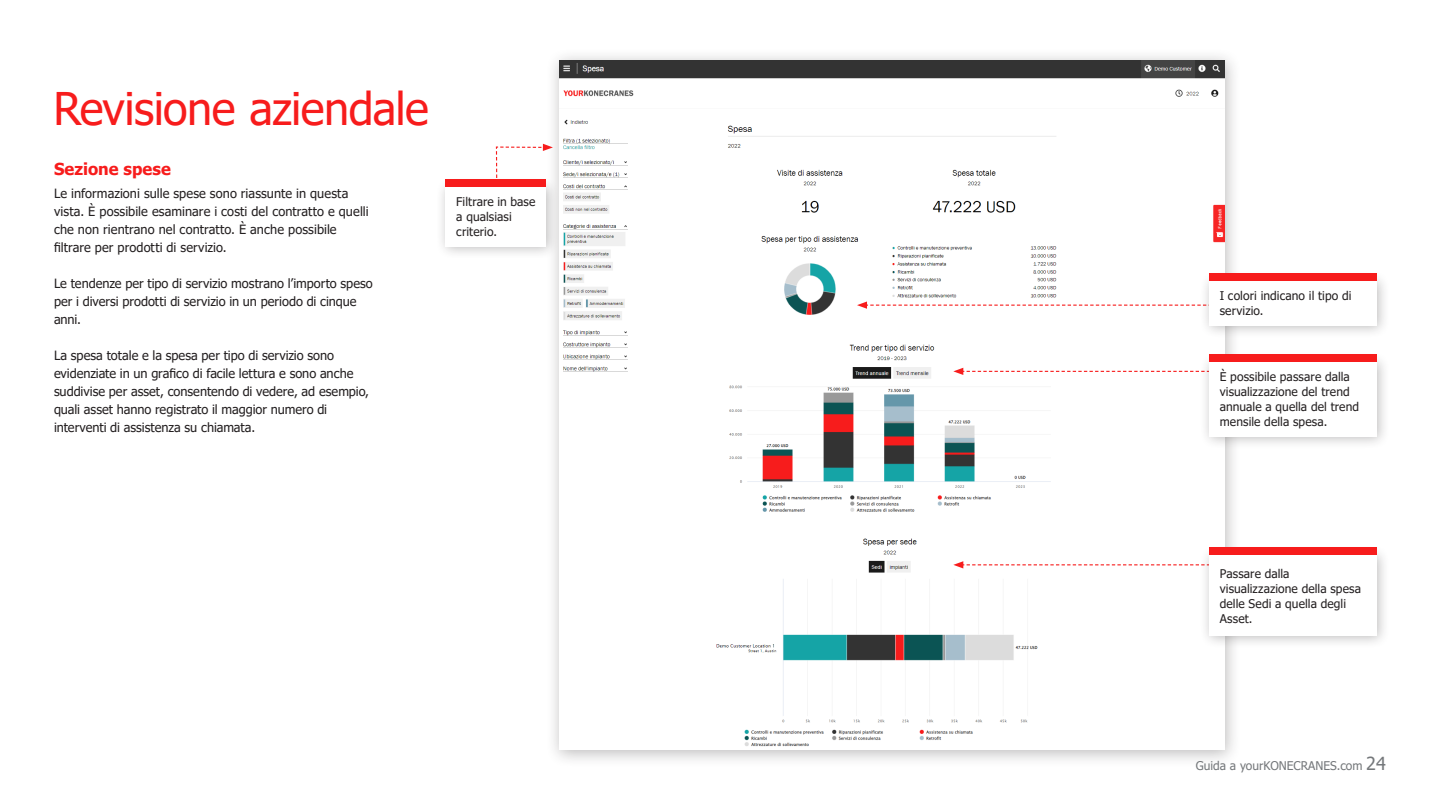
<style>
.page{position:relative;width:1440px;height:810px;background:#fff}
.page>*{position:absolute;margin:0;border:0;box-sizing:border-box;transform-origin:0 0}
.Headline_Inside{font:45px "Tahoma";letter-spacing:-.015em;color:#f71c1c}
.Subhead_for_body_copy{font:700 16.5px "Tahoma";letter-spacing:.005em;color:#f71c1c}
.Body_copy{font:12.75px/18px "Tahoma";color:#231f20}
.Box_text{font:12px/15px "Tahoma";letter-spacing:.01em;color:#231f20}
.t1{font:12px "Tahoma";color:#75787b}
.s1{font-size:18px}
</style>
<div class="page">
<div style="left:545px;top:48px;width:697px;height:719px;background:#231f20;opacity:.3"></div>
<img style="left:559px;top:60px;width:666px;height:690px">
<svg style="left:495px;top:144px;width:58px;height:32px"></svg>
<div style="left:436px;top:176px;width:123px;height:84px;background:#231f20;opacity:.3"></div>
<div style="left:446px;top:186px;width:100px;height:61px;background:#fff"></div>
<div style="left:446px;top:179px;width:100px;height:7px;background:#f71c1c"></div>
<svg style="left:857px;top:301px;width:342px;height:8px"></svg>
<svg style="left:953px;top:368px;width:246px;height:7px"></svg>
<div style="left:1199px;top:270px;width:190px;height:68px;background:#231f20;opacity:.3"></div>
<div style="left:1209px;top:280px;width:167px;height:46px;background:#fff"></div>
<div style="left:1209px;top:273px;width:167px;height:7px;background:#f71c1c"></div>
<div style="left:1199px;top:351px;width:190px;height:99px;background:#231f20;opacity:.3"></div>
<div style="left:1209px;top:361px;width:167px;height:76px;background:#fff"></div>
<div style="left:1209px;top:354px;width:167px;height:7px;background:#f71c1c"></div>
<svg style="left:953px;top:561px;width:246px;height:8px"></svg>
<div style="left:1199px;top:545px;width:190px;height:104px;background:#231f20;opacity:.3"></div>
<div style="left:1209px;top:555px;width:167px;height:81px;background:#fff"></div>
<div style="left:1209px;top:547px;width:167px;height:8px;background:#f71c1c"></div>
<p class="Headline_Inside" style="left:53px;top:79px;width:377px">Revisione aziendale</p>
<p class="Subhead_for_body_copy" style="left:54px;top:157px;width:118px">Sezione spese</p>
<p class="Body_copy" style="left:54px;top:185px;width:316px">Le informazioni sulle spese sono riassunte in questa vista. È possibile esaminare i costi del contratto e quelli che non rientrano nel contratto. È anche possibile filtrare per prodotti di servizio.</p>
<p class="Body_copy" style="left:54px;top:275px;width:320px">Le tendenze per tipo di servizio mostrano l’importo speso per i diversi prodotti di servizio in un periodo di cinque anni.</p>
<p class="Body_copy" style="left:54px;top:347px;width:317px">La spesa totale e la spesa per tipo di servizio sono evidenziate in un grafico di facile lettura e sono anche suddivise per asset, consentendo di vedere, ad esempio, quali asset hanno registrato il maggior numero di interventi di assistenza su chiamata.</p>
<p class="Box_text" style="left:456px;top:195px;width:81px">Filtrare in base a qualsiasi criterio.</p>
<p class="Box_text" style="left:1219px;top:289px;width:133px">I colori indicano il tipo di servizio.</p>
<p class="Box_text" style="left:1219px;top:370px;width:141px">È possibile passare dalla visualizzazione del trend annuale a quella del trend mensile della spesa.</p>
<p class="Box_text" style="left:1219px;top:566px;width:143px">Passare dalla visualizzazione della spesa delle Sedi a quella degli<br>Asset.</p>
<p class="t1" style="left:1196px;top:757px;width:192px">Guida a yourKONECRANES.com <span class="s1">24</span></p>
</div>
